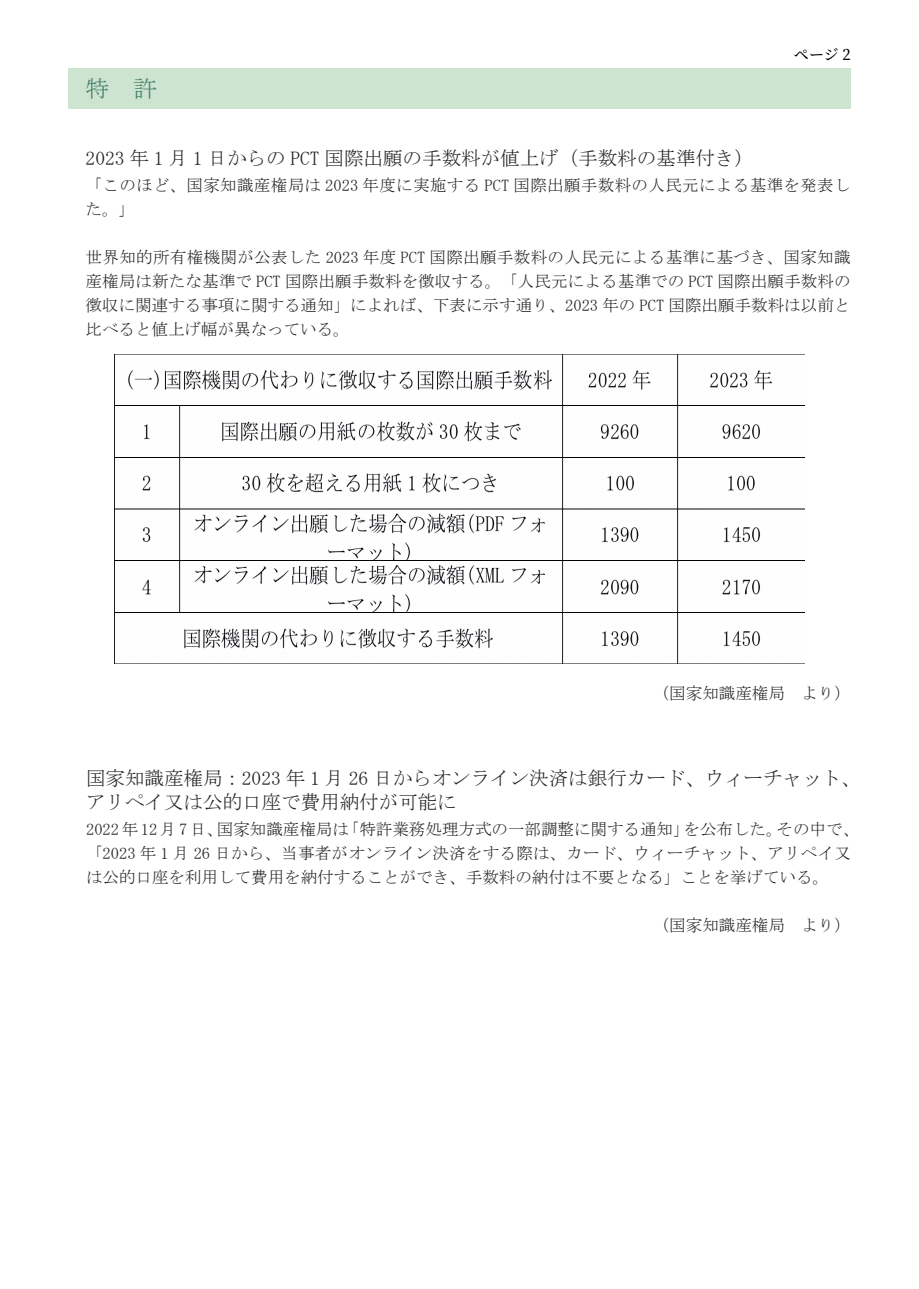
<style>
.page{position:relative;width:919px;height:1289px;background:#fff}
.page>*{position:absolute;margin:0;border:0;box-sizing:border-box;transform-origin:0 0}
.t1{font:24px "MS Mincho";color:#44806b}
.正文{font:19.5px/24px "MS Mincho";color:#231f20}
.标题{font:16.5px/24px "MS Mincho";color:#231f20;text-align:justify}
.标题-2{font:16.5px/24px "MS Mincho";letter-spacing:.02em;color:#231f20}
.t2{font:500 15px "Source Han Serif CN";color:#000}
</style>
<div class="page">
<div style="left:68px;top:68px;width:782px;height:41px;background:#cde4d0"></div>
<img style="left:114px;top:354px;width:690px;height:309px">
<p class="t1" style="left:85px;top:76px;width:73px">特 許</p>
<p class="t2" style="left:793px;top:46px;width:58px">ページ 2</p>
<p class="正文" style="left:86px;top:146px;width:669px">2023 年 1 月 1 日からの PCT 国際出願の手数料が値上げ（手数料の基準付き）</p>
<p class="标题-2" style="left:86px;top:173px;width:766px">「このほど、国家知識産権局は 2023 年度に実施する PCT 国際出願手数料の人民元による基準を発表した。」</p>
<p class="标题" style="left:86px;top:245px;width:766px">世界知的所有権機関が公表した 2023 年度 PCT 国際出願手数料の人民元による基準に基づき、国家知識産権局は新たな基準で PCT 国際出願手数料を徴収する。「人民元による基準での PCT 国際出願手数料の徴収に関連する事項に関する通知」によれば、下表に示す通り、2023 年の PCT 国際出願手数料は以前と比べると値上げ幅が異なっている。</p>
<p class="标题" style="left:652px;top:681px;width:199px">（国家知識産権局　より）</p>
<p class="正文" style="left:86px;top:765px;width:776px">国家知識産権局：2023 年 1 月 26 日からオンライン決済は銀行カード、ウィーチャット、アリペイ又は公的口座で費用納付が可能に</p>
<p class="标题" style="left:86px;top:817px;width:774px;text-align:left">2022 年 12 月 7 日、国家知識産権局は「特許業務処理方式の一部調整に関する通知」を公布した。その中で、「2023 年 1 月 26 日から、当事者がオンライン決済をする際は、カード、ウィーチャット、アリペイ又は公的口座を利用して費用を納付することができ、手数料の納付は不要となる」ことを挙げている。</p>
<p class="标题" style="left:652px;top:913px;width:199px">（国家知識産権局　より）</p>
</div>
